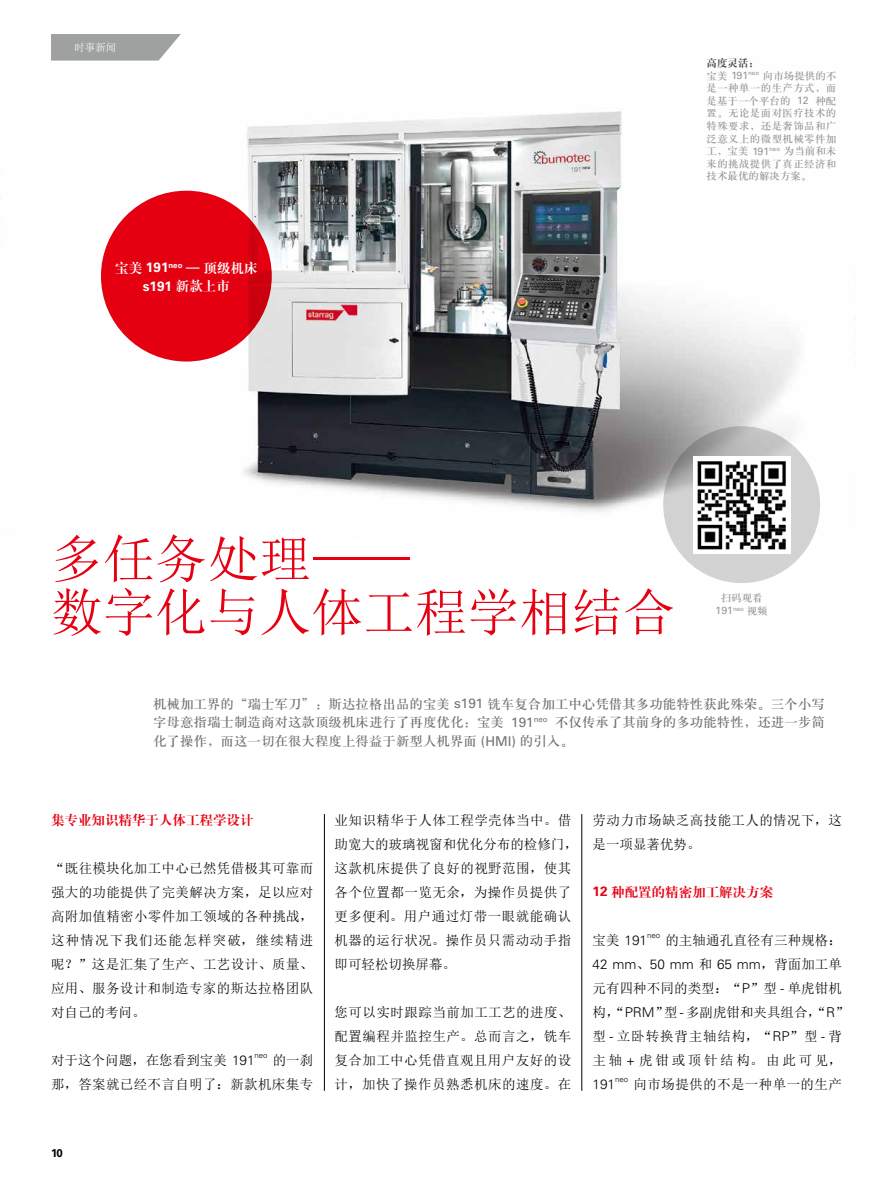
<style>
.page{position:relative;width:893px;height:1191px;background:#fff}
.page>*{position:absolute;margin:0;border:0;box-sizing:border-box;transform-origin:0 0}
.t1{font:52.05px/53.6px "Sim Sun";color:#e60012}
.t2{font:13.5px/24px "Sim Sun";letter-spacing:.035em;color:#000;text-align:justify}
.t3{font:13.5px/18.8px "H Ya 3 gj";color:#727171;text-align:justify}
.t4{font:13.5px/24px "Sim Sun";letter-spacing:.005em;color:#000}
.t5{font:13.5px "H Ya 4 gj";color:#e60012}
.t6{font:300 13.5px "Univers LT Std";color:#000}
.t7{font:13.5px "H Ya 4 gj";color:#fff}
.t8{font:700 13.5px "Univers LT Std";color:#fff}
.t9{font:700 11.25px "Univers LT Std";color:#000}
.t10{font:10.5px/12.6px "H Ya 3 gj";letter-spacing:.035em;color:#949495;text-align:justify}
.t11{font:10.5px "Univers LT Std";color:#949495}
.t12{font:10.5px "H Ya 4 gj";color:#4c4948}
.t13{font:10.5px "Sim Sun";color:#fff}
.t14{font:300 7.8px "Univers LT Std";color:#000}
.s1{font-family:"Univers LT Std";font-weight:700}
.s2{font-family:"H Ya 4 gj";font-weight:400}
.s3{font-family:"Univers LT Std"}
.s4{font-family:"H Ya 3 gj"}
.s5{font-family:"Univers LT Std";font-weight:300}
.s6{font-family:"Sim Sun";font-weight:400}
</style>
<div class="page">
<img style="left:101px;top:111px;width:719px;height:426px">
<hr style="left:892px;top:0;width:1px;height:726px;background:#efefef">
<svg style="left:51px;top:34px;width:130px;height:27px;background:#a8a9a9"></svg>
<hr style="left:581px;top:814px;width:1px;height:276px;background:#000">
<hr style="left:324px;top:814px;width:1px;height:276px;background:#000">
<div style="left:101px;top:191px;width:171px;height:170px;background:#e60012;border-radius:50%"></div>
<svg style="left:663px;top:426px;width:157px;height:157px;background:#c7c7c8"></svg>
<img style="left:693px;top:456px;width:97px;height:97px">
<p class="t13" style="left:74px;top:42px;width:43px">时事新闻</p>
<p class="t7" style="left:115px;top:261px;width:144px">宝美 <span class="s1">191</span><sup>neo</sup> — 顶级机床</p>
<p class="t8" style="left:143px;top:278px;width:89px">s191 <span class="s2">新款上市</span></p>
<p class="t12" style="left:707px;top:58px;width:54px">高度灵活：</p>
<p class="t10" style="left:707px;top:69px;width:131px">宝美 <span class="s3">191</span><sup>neo</sup> 向市场提供的不是一种单一的生产方式，而是基于一个平台的 <span class="s3">12</span> 种配置。无论是面对医疗技术的特殊要求，还是奢饰品和广泛意义上的微型机械零件加工，宝美 <span class="s3">191</span><sup>neo</sup> 为当前和未来的挑战提供了真正经济和技术最优的解决方案。</p>
<h1 class="t1" style="left:51px;top:531px;width:626px">多任务处理——<br>数字化与人体工程学相结合</h1>
<p class="t10" style="left:721px;top:592px;width:43px">扫码观看</p>
<p class="t11" style="left:715px;top:604px;width:54px">191<sup>neo</sup> <span class="s4">视频</span></p>
<p class="t3" style="left:153px;top:694px;width:673px">机械加工界的“瑞士军刀”：斯达拉格出品的宝美 <span class="s3">s191</span> 铣车复合加工中心凭借其多功能特性获此殊荣。三个小写字母意指瑞士制造商对这款顶级机床进行了再度优化：宝美 <span class="s3">191</span><sup>neo</sup> 不仅传承了其前身的多功能特性，还进一步简化了操作，而这一切在很大程度上得益于新型人机界面 <span class="s3">(HMI)</span> 的引入。</p>
<p class="t5" style="left:51px;top:813px;width:204px">集专业知识精华于人体工程学设计</p>
<p class="t2" style="left:51px;top:855px;width:264px">“既往模块化加工中心已然凭借极其可靠而强大的功能提供了完美解决方案，足以应对高附加值精密小零件加工领域的各种挑战，这种情况下我们还能怎样突破，继续精进呢？”这是汇集了生产、工艺设计、质量、应用、服务设计和制造专家的斯达拉格团队对自己的考问。</p>
<p class="t4" style="left:51px;top:1047px;width:205px">对于这个问题，在您看到宝美 <span class="s5">191</span></p>
<p class="t14" style="left:254px;top:1050px;width:15px">neo</p>
<p class="t2" style="left:51px;top:1047px;width:264px;text-align:right">的一刹<br>那，答案就已经不言自明了：新款机床集专</p>
<p class="t2" style="left:334px;top:807px;width:245px;text-align:left">业知识精华于人体工程学壳体当中。借助宽大的玻璃视窗和优化分布的检修门，这款机床提供了良好的视野范围，使其各个位置都一览无余，为操作员提供了更多便利。用户通过灯带一眼就能确认机器的运行状况。操作员只需动动手指即可轻松切换屏幕。</p>
<p class="t2" style="left:334px;top:999px;width:238px">您可以实时跟踪当前加工工艺的进度、配置编程并监控生产。总而言之，铣车复合加工中心凭借直观且用户友好的设计，加快了操作员熟悉机床的速度。在</p>
<p class="t2" style="left:592px;top:807px;width:251px">劳动力市场缺乏高技能工人的情况下，这是一项显著优势。</p>
<p class="t5" style="left:592px;top:885px;width:182px"><span class="s1">12</span> 种配置的精密加工解决方案</p>
<p class="t6" style="left:592px;top:931px;width:56px"><span class="s6">宝美</span> 191</p>
<p class="t14" style="left:647px;top:930px;width:15px">neo</p>
<p class="t4" style="left:665px;top:927px;width:178px">的主轴通孔直径有三种规格：</p>
<p class="t6" style="left:592px;top:955px;width:251px">42 mm<span class="s6">、</span>50 mm <span class="s6">和</span> 65 mm<span class="s6">，背面加工单</span></p>
<p class="t4" style="left:592px;top:975px;width:258px">元有四种不同的类型：“<span class="s5">P</span>”型 <span class="s5">-</span> 单虎钳机构，“<span class="s5">PRM</span>”型 <span class="s5">-</span> 多副虎钳和夹具组合，“<span class="s5">R</span>”型 <span class="s5">-</span> 立卧转换背主轴结构，“<span class="s5">RP</span>”型 <span class="s5">-</span> 背主轴<span class="s5">+</span>虎钳或顶针结构。由此可见，</p>
<p class="t6" style="left:592px;top:1075px;width:24px">191</p>
<p class="t14" style="left:615px;top:1074px;width:15px">neo</p>
<p class="t2" style="left:634px;top:1071px;width:210px">向市场提供的不是一种单一的生产</p>
<p class="t9" style="left:51px;top:1146px;width:13px">10</p>
</div>
